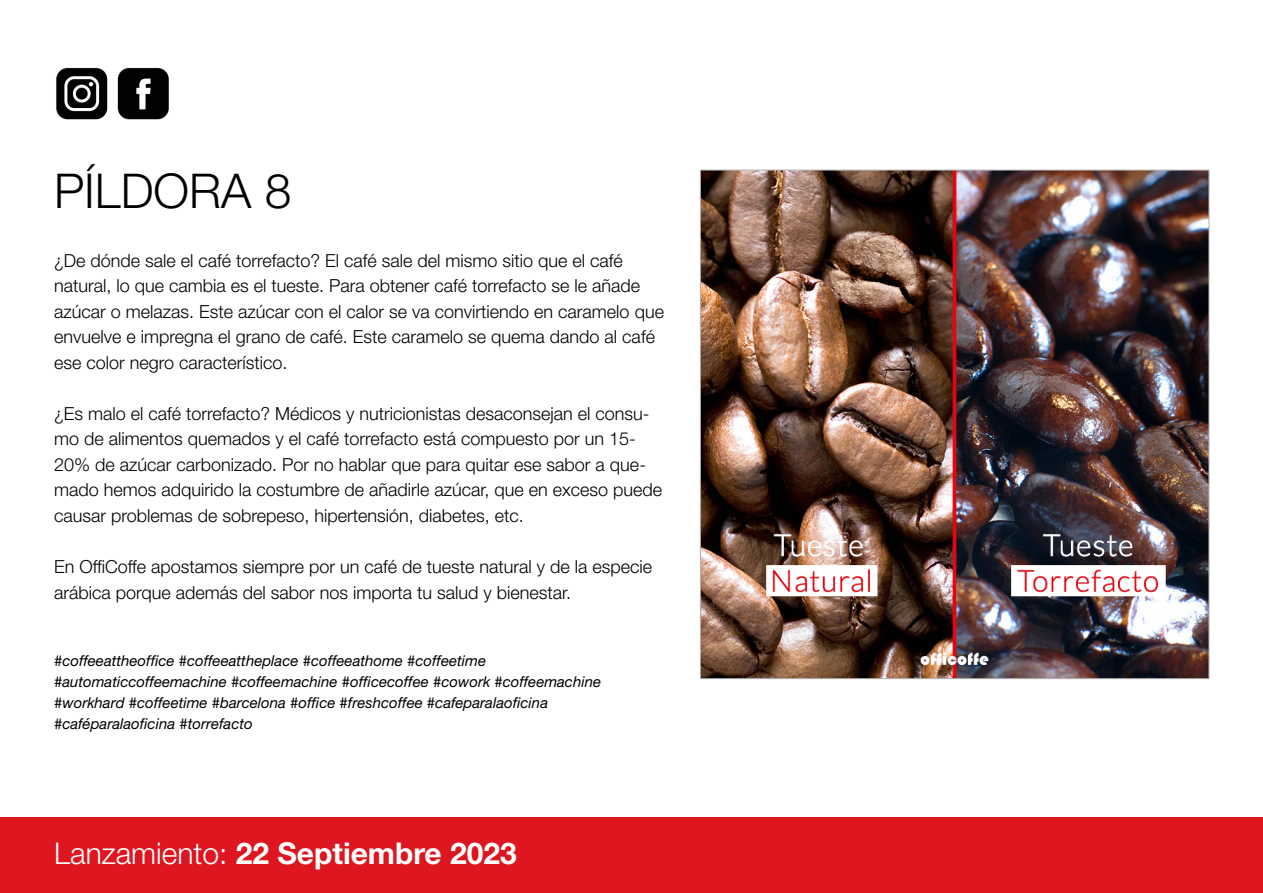
<style>
.page{position:relative;width:1263px;height:893px;background:#fff}
.page>*{position:absolute;margin:0;border:0;box-sizing:border-box;transform-origin:0 0}
.t1{font:300 48px "Helvetica Neue LT Std";color:#000}
.t2{font:700 30px "Helvetica Neue LT Std";color:#fff}
.t3{font:300 18px/25.5px "Helvetica Neue LT Std";color:#000}
.t4{font:italic 15px/21px "Helvetica Neue LT Std";color:#000}
.s1{font-weight:300}
</style>
<div class="page">
<div style="left:0;top:817px;width:1263px;height:76px;background:#dd1620"></div>
<img style="left:702px;top:172px;width:505px;height:505px">
<img style="left:56px;top:67px;width:113px;height:53px">
<h1 class="t1" style="left:54px;top:161px;width:239px">PÍLDORA 8</h1>
<p class="t3" style="left:54px;top:247px;width:611px">¿De dónde sale el café torrefacto? El café sale del mismo sitio que el café natural, lo que cambia es el tueste. Para obtener café torrefacto se le añade azúcar o melazas. Este azúcar con el calor se va convirtiendo en caramelo que envuelve e impregna el grano de café. Este caramelo se quema dando al café ese color negro característico.</p>
<p class="t3" style="left:54px;top:400px;width:610px">¿Es malo el café torrefacto? Médicos y nutricionistas desaconsejan el consu&shy;mo de alimentos quemados y el café torrefacto está compuesto por un 15- 20% de azúcar carbonizado. Por no hablar que para quitar ese sabor a que&shy;mado hemos adquirido la costumbre de añadirle azúcar, que en exceso puede causar problemas de sobrepeso, hipertensión, diabetes, etc.</p>
<p class="t3" style="left:54px;top:553px;width:600px">En OffiCoffe apostamos siempre por un café de tueste natural y de la especie arábica porque además del sabor nos importa tu salud y bienestar.</p>
<p class="t4" style="left:54px;top:650px;width:549px">#coffeeattheoffice #coffeeattheplace #coffeeathome #coffeetime #automaticcoffeemachine #coffeemachine #officecoffee #cowork #coffeemachine #workhard #coffeetime #barcelona #office #freshcoffee #cafeparalaoficina #caféparalaoficina #torrefacto</p>
<h2 class="t2" style="left:54px;top:835px;width:464px"><span class="s1">Lanzamiento:</span> 22 Septiembre 2023</h2>
</div>
